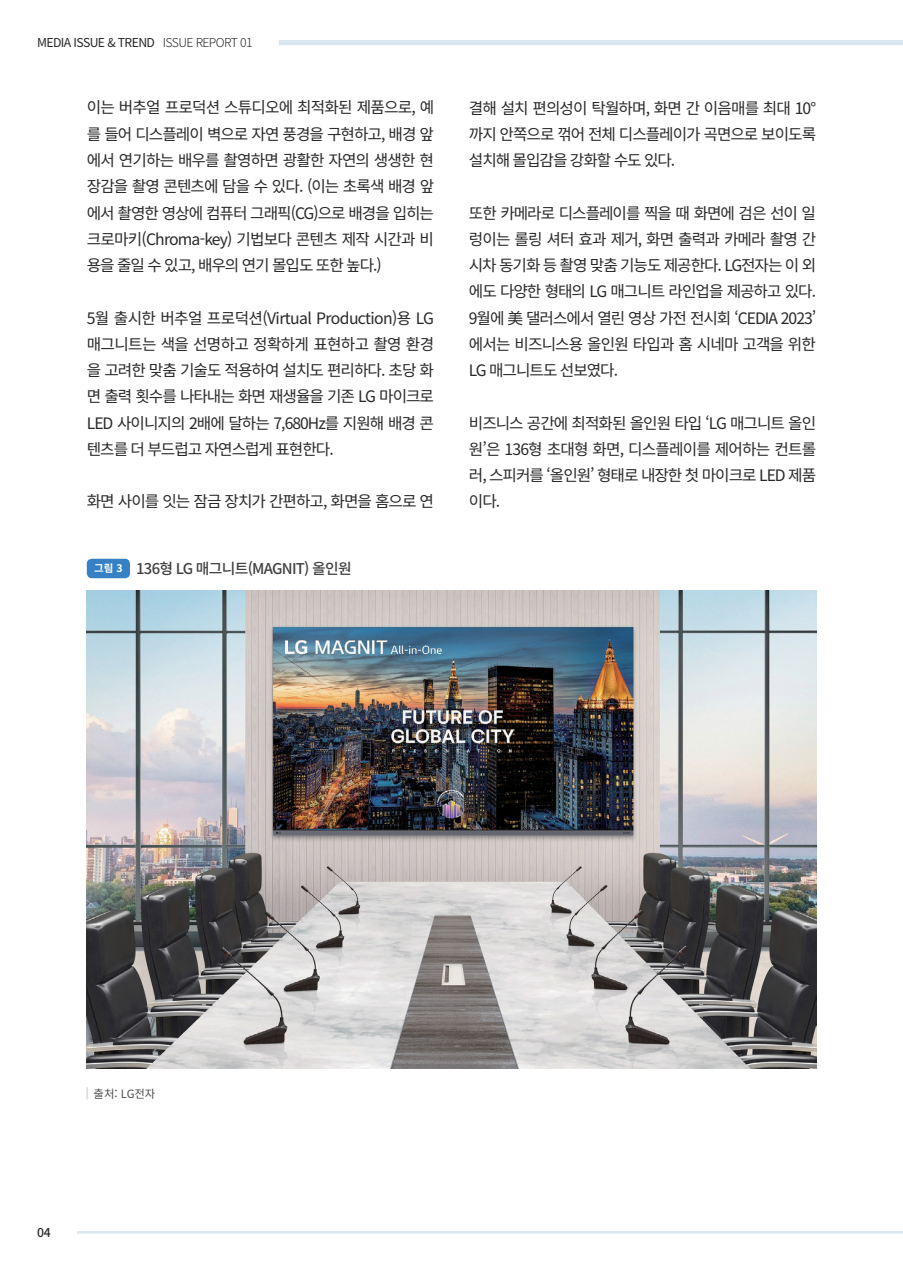
<style>
.page{position:relative;width:903px;height:1275px;background:#fff}
.page>*{position:absolute;margin:0;border:0;box-sizing:border-box;transform-origin:0 0}
.t1{font:15.75px/26.2px "Noto Sans CJ Kkr";letter-spacing:-.065em;color:#292829;text-align:justify}
.t2{font:500 14.88px "Noto Sans KR";letter-spacing:-.05em;color:#414042}
.t3{font:12.25px "Noto Sans CJ Kkr";letter-spacing:-.05em;color:#292829}
.t4{font:500 12.25px "Noto Sans CJ Kkr";color:#292829}
.t5{font:11.38px "Noto Sans CJ Kkr";color:#4d4d4f}
.s1{font-weight:300}
.s2{font-weight:700;font-size:10.5px;color:#fff}
</style>
<div class="page">
<hr style="left:77px;top:1231px;width:826px;height:3px;background:#dae7f0">
<div style="left:279px;top:40px;width:624px;height:5px;background:#dae7f0"></div>
<img style="left:87px;top:591px;width:729px;height:478px">
<div style="left:87px;top:559px;width:43px;height:19px;background:#3581c3;border-radius:5px"></div>
<svg style="left:87px;top:1087px;width:1px;height:12px"></svg>
<p class="t3" style="left:37px;top:36px;width:217px">MEDIA ISSUE &amp; TREND <span class="s1">ISSUE REPORT 01</span></p>
<p class="t1" style="left:87px;top:95px;width:349px">이는 버추얼 프로덕션 스튜디오에 최적화된 제품으로, 예 를 들어 디스플레이 벽으로 자연 풍경을 구현하고, 배경 앞 에서 연기하는 배우를 촬영하면 광활한 자연의 생생한 현 장감을 촬영 콘텐츠에 담을 수 있다. (이는 초록색 배경 앞 에서 촬영한 영상에 컴퓨터 그래픽(CG)으로 배경을 입히는 크로마키(Chroma-key) 기법보다 콘텐츠 제작 시간과 비 용을 줄일 수 있고, 배우의 연기 몰입도 또한 높다.)</p>
<p class="t1" style="left:87px;top:305px;width:349px">5월 출시한 버추얼 프로덕션(Virtual Production)용 LG 매그니트는 색을 선명하고 정확하게 표현하고 촬영 환경 을 고려한 맞춤 기술도 적용하여 설치도 편리하다. 초당 화 면 출력 횟수를 나타내는 화면 재생율을 기존 LG 마이크로 LED 사이니지의 2배에 달하는 7,680Hz를 지원해 배경 콘 텐츠를 더 부드럽고 자연스럽게 표현한다.</p>
<p class="t1" style="left:87px;top:489px;width:349px">화면 사이를 잇는 잠금 장치가 간편하고, 화면을 홈으로 연</p>
<p class="t2" style="left:94px;top:560px;width:259px"><span class="s2">그림 3</span> 136형 LG 매그니트(MAGNIT) 올인원</p>
<p class="t1" style="left:469px;top:95px;width:349px">결해 설치 편의성이 탁월하며, 화면 간 이음매를 최대 10° 까지 안쪽으로 꺾어 전체 디스플레이가 곡면으로 보이도록 설치해 몰입감을 강화할 수도 있다.</p>
<p class="t1" style="left:469px;top:200px;width:349px">또한 카메라로 디스플레이를 찍을 때 화면에 검은 선이 일 렁이는 롤링 셔터 효과 제거, 화면 출력과 카메라 촬영 간 시차 동기화 등 촬영 맞춤 기능도 제공한다. LG전자는 이 외 에도 다양한 형태의 LG 매그니트 라인업을 제공하고 있다.<br>9월에 美 댈러스에서 열린 영상 가전 전시회 ‘CEDIA 2023’ 에서는 비즈니스용 올인원 타입과 홈 시네마 고객을 위한 LG 매그니트도 선보였다.</p>
<p class="t1" style="left:469px;top:410px;width:349px">비즈니스 공간에 최적화된 올인원 타입 ‘LG 매그니트 올인 원’은 136형 초대형 화면, 디스플레이를 제어하는 컨트롤 러, 스피커를 ‘올인원’ 형태로 내장한 첫 마이크로 LED 제품 이다.</p>
<p class="t5" style="left:94px;top:1087px;width:63px">출처: LG전자</p>
<p class="t4" style="left:37px;top:1226px;width:15px">04</p>
</div>
